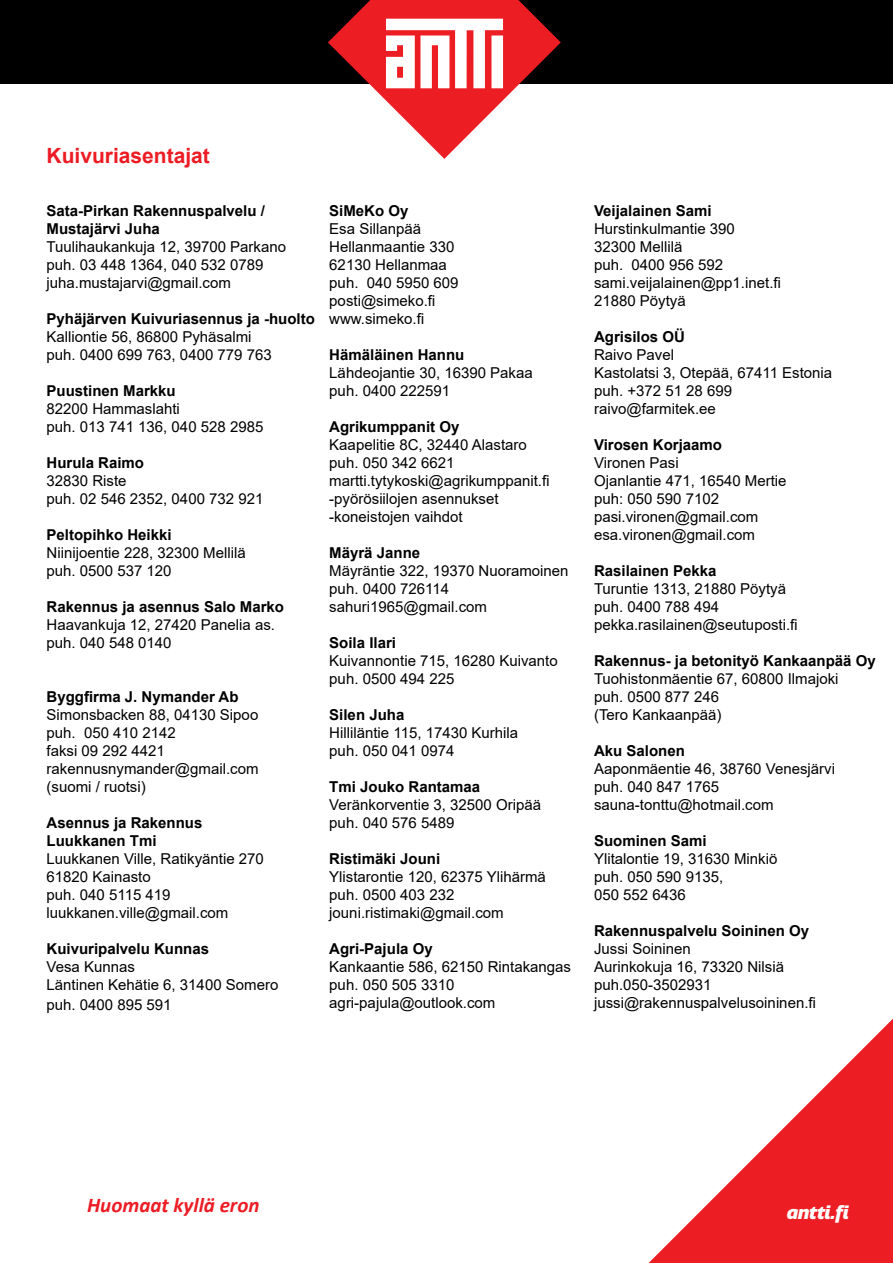
<style>
.page{position:relative;width:893px;height:1263px;background:#fff}
.page>*{position:absolute;margin:0;border:0;box-sizing:border-box;transform-origin:0 0}
.t1{font:italic 700 21px "Calibri";color:#ed1c24}
.t2{font:700 21px "Arial";color:#ed1c24}
.t3{font:italic 900 18px "Quatro";letter-spacing:-.01em;color:#fff}
.t4{font:15px/18px "Arial";color:#000}
.t5{font:700 15px/18px "Arial";color:#000}
</style>
<div class="page">
<div style="left:0;top:0;width:893px;height:84px;background:#000"></div>
<svg style="left:649px;top:1019px;width:244px;height:244px"></svg>
<svg style="left:328px;top:0;width:233px;height:159px"></svg>
<h1 class="t2" style="left:47px;top:141px;width:165px">Kuivuriasentajat</h1>
<p class="t5" style="left:47px;top:202px;width:220px">Sata-Pirkan Rakennuspalvelu /<br>Mustajärvi Juha</p>
<p class="t4" style="left:47px;top:238px;width:241px">Tuulihaukankuja 12, 39700 Parkano puh. 03 448 1364, 040 532 0789 juha.mustajarvi@gmail.com</p>
<p class="t5" style="left:47px;top:310px;width:270px">Pyhäjärven Kuivuriasennus ja -huolto</p>
<p class="t4" style="left:47px;top:328px;width:227px">Kalliontie 56, 86800 Pyhäsalmi puh. 0400 699 763, 0400 779 763</p>
<p class="t5" style="left:47px;top:382px;width:131px">Puustinen Markku</p>
<p class="t4" style="left:47px;top:400px;width:218px">82200 Hammaslahti<br>puh. 013 741 136, 040 528 2985</p>
<p class="t5" style="left:47px;top:454px;width:99px">Hurula Raimo</p>
<p class="t4" style="left:47px;top:472px;width:218px">32830 Riste<br>puh. 02 546 2352, 0400 732 921</p>
<p class="t5" style="left:47px;top:526px;width:127px">Peltopihko Heikki</p>
<p class="t4" style="left:47px;top:544px;width:201px">Niinijoentie 228, 32300 Mellilä puh. 0500 537 120</p>
<p class="t5" style="left:47px;top:598px;width:239px">Rakennus ja asennus Salo Marko</p>
<p class="t4" style="left:47px;top:616px;width:230px">Haavankuja 12, 27420 Panelia as. puh. 040 548 0140</p>
<p class="t5" style="left:47px;top:688px;width:193px">Byggfirma J. Nymander Ab</p>
<p class="t4" style="left:47px;top:706px;width:213px">Simonsbacken 88, 04130 Sipoo puh. 050 410 2142<br>faksi 09 292 4421 rakennusnymander@gmail.com (suomi / ruotsi)</p>
<p class="t5" style="left:47px;top:814px;width:157px">Asennus ja Rakennus<br>Luukkanen Tmi</p>
<p class="t4" style="left:47px;top:850px;width:219px">Luukkanen Ville, Ratikyäntie 270<br>61820 Kainasto<br>puh. 040 5115 419 luukkanen.ville@gmail.com</p>
<p class="t5" style="left:47px;top:940px;width:164px">Kuivuripalvelu Kunnas</p>
<p class="t4" style="left:47px;top:958px;width:233px">Vesa Kunnas<br>Läntinen Kehätie 6, 31400 Somero</p>
<p class="t4" style="left:47px;top:995px;width:127px">puh. 0400 895 591</p>
<p class="t5" style="left:329px;top:202px;width:81px">SiMeKo Oy</p>
<p class="t4" style="left:329px;top:220px;width:131px">Esa Sillanpää<br>Hellanmaantie 330<br>62130 Hellanmaa puh. 040 5950 609 posti@simeko.fi www.simeko.fi</p>
<p class="t5" style="left:329px;top:346px;width:137px">Hämäläinen Hannu</p>
<p class="t4" style="left:329px;top:364px;width:205px">Lähdeojantie 30, 16390 Pakaa puh. 0400 222591</p>
<p class="t5" style="left:329px;top:418px;width:132px">Agrikumppanit Oy</p>
<p class="t4" style="left:329px;top:436px;width:222px">Kaapelitie 8C, 32440 Alastaro puh. 050 342 6621 martti.tytykoski@agrikumppanit.fi -pyörösiilojen asennukset -koneistojen vaihdot</p>
<p class="t5" style="left:329px;top:544px;width:92px">Mäyrä Janne</p>
<p class="t4" style="left:329px;top:562px;width:241px">Mäyräntie 322, 19370 Nuoramoinen puh. 0400 726114 sahuri1965@gmail.com</p>
<p class="t5" style="left:329px;top:634px;width:68px">Soila Ilari</p>
<p class="t4" style="left:329px;top:652px;width:230px">Kuivannontie 715, 16280 Kuivanto puh. 0500 494 225</p>
<p class="t5" style="left:329px;top:706px;width:77px">Silen Juha</p>
<p class="t4" style="left:329px;top:724px;width:190px">Hilliläntie 115, 17430 Kurhila puh. 050 041 0974</p>
<p class="t5" style="left:329px;top:778px;width:152px">Tmi Jouko Rantamaa</p>
<p class="t4" style="left:329px;top:796px;width:213px">Veränkorventie 3, 32500 Oripää puh. 040 576 5489</p>
<p class="t5" style="left:329px;top:850px;width:112px">Ristimäki Jouni</p>
<p class="t4" style="left:329px;top:868px;width:218px">Ylistarontie 120, 62375 Ylihärmä puh. 0500 403 232 jouni.ristimaki@gmail.com</p>
<p class="t5" style="left:329px;top:940px;width:105px">Agri-Pajula Oy</p>
<p class="t4" style="left:329px;top:958px;width:243px">Kankaantie 586, 62150 Rintakangas puh. 050 505 3310 agri-pajula@outlook.com</p>
<p class="t5" style="left:594px;top:202px;width:119px">Veijalainen Sami</p>
<p class="t4" style="left:594px;top:220px;width:188px">Hurstinkulmantie 390<br>32300 Mellilä<br>puh. 0400 956 592 sami.veijalainen@pp1.inet.fi<br>21880 Pöytyä</p>
<p class="t5" style="left:594px;top:328px;width:92px">Agrisilos OÜ</p>
<p class="t4" style="left:594px;top:346px;width:240px">Raivo Pavel<br>Kastolatsi 3, Otepää, 67411 Estonia puh. +372 51 28 699 raivo@farmitek.ee</p>
<p class="t5" style="left:594px;top:436px;width:130px">Virosen Korjaamo</p>
<p class="t4" style="left:594px;top:454px;width:194px">Vironen Pasi<br>Ojanlantie 471, 16540 Mertie puh: 050 590 7102 pasi.vironen@gmail.com esa.vironen@gmail.com</p>
<p class="t5" style="left:594px;top:562px;width:124px">Rasilainen Pekka</p>
<p class="t4" style="left:594px;top:580px;width:205px">Turuntie 1313, 21880 Pöytyä puh. 0400 788 494 pekka.rasilainen@seutuposti.fi</p>
<p class="t5" style="left:594px;top:652px;width:283px">Rakennus- ja betonityö Kankaanpää Oy</p>
<p class="t4" style="left:594px;top:670px;width:246px">Tuohistonmäentie 67, 60800 Ilmajoki puh. 0500 877 246<br>(Tero Kankaanpää)</p>
<p class="t5" style="left:594px;top:742px;width:92px">Aku Salonen</p>
<p class="t4" style="left:594px;top:760px;width:242px">Aaponmäentie 46, 38760 Venesjärvi puh. 040 847 1765 sauna-tonttu@hotmail.com</p>
<p class="t5" style="left:594px;top:832px;width:114px">Suominen Sami</p>
<p class="t4" style="left:594px;top:850px;width:185px">Ylitalontie 19, 31630 Minkiö puh. 050 590 9135,<br>050 552 6436</p>
<p class="t5" style="left:594px;top:922px;width:217px">Rakennuspalvelu Soininen Oy</p>
<p class="t4" style="left:594px;top:940px;width:223px">Jussi Soininen<br>Aurinkokuja 16, 73320 Nilsiä puh.050-3502931 jussi@rakennuspalvelusoininen.fi</p>
<h1 class="t1" style="left:87px;top:1190px;width:174px">Huomaat kyllä eron</h1>
<p class="t3" style="left:787px;top:1202px;width:64px">antti.fi</p>
</div>
